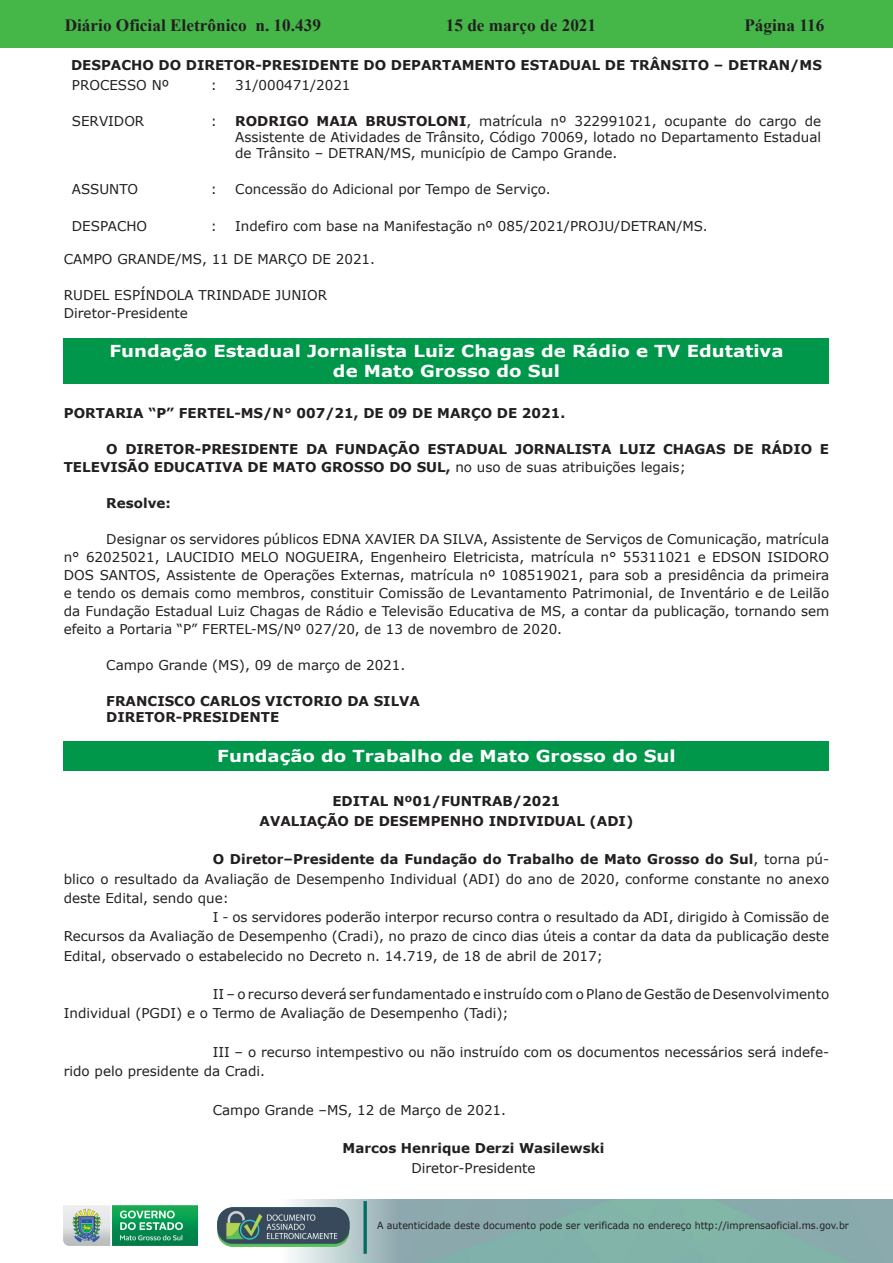
<style>
.page{position:relative;width:893px;height:1263px;background:#fff}
.page>*{position:absolute;margin:0;border:0;box-sizing:border-box;transform-origin:0 0}
.t1{font:700 17.25px "Times New Roman";color:#231f20}
.t2{font:700 16.5px/19.8px "Verdana";color:#fff;text-align:center;scale:1.1 1}
.t3{font:13.5px/18px "Verdana";color:#231f20}
.t4{font:700 13.5px/18px "Verdana";color:#231f20}
.t5{font:9.9px "Verdana";color:#231f20;scale:.95 1}
.s1{font-weight:700}
.s2{font-weight:400}
</style>
<div class="page">
<div style="left:0;top:0;width:893px;height:48px;background:#45b749"></div>
<img style="left:63px;top:1199px;width:830px;height:64px">
<img style="left:364px;top:1202px;width:2px;height:51px">
<img style="left:218px;top:1207px;width:132px;height:39px">
<img style="left:64px;top:1205px;width:134px;height:41px">
<div style="left:64px;top:338px;width:765px;height:45px;background:#00974a"></div>
<div style="left:64px;top:741px;width:765px;height:30px;background:#00974a"></div>
<p class="t1" style="left:65px;top:13px;width:258px">Diário Oficial Eletrônico n. 10.439</p>
<p class="t1" style="left:446px;top:13px;width:152px">15 de março de 2021</p>
<p class="t1" style="left:744px;top:13px;width:82px">Página 116</p>
<p class="t4" style="left:71px;top:56px;width:752px">DESPACHO DO DIRETOR-PRESIDENTE DO DEPARTAMENTO ESTADUAL DE TRÂNSITO – DETRAN/MS</p>
<p class="t3" style="left:72px;top:76px;width:99px">PROCESSO Nº</p>
<p class="t3" style="left:211px;top:76px;width:8px">:</p>
<p class="t3" style="left:235px;top:76px;width:117px">31/000471/2021</p>
<p class="t3" style="left:72px;top:112px;width:74px">SERVIDOR</p>
<p class="t3" style="left:211px;top:112px;width:8px">:</p>
<p class="t3" style="left:235px;top:113px;width:587px;line-height:16.2px;text-align:justify"><span class="s1">RODRIGO MAIA BRUSTOLONI</span>, matrícula nº 322991021, ocupante do cargo de Assistente de Atividades de Trânsito, Código 70069, lotado no Departamento Estadual de Trânsito – DETRAN/MS, município de Campo Grande.</p>
<p class="t3" style="left:72px;top:180px;width:68px">ASSUNTO</p>
<p class="t3" style="left:211px;top:180px;width:8px">:</p>
<p class="t3" style="left:235px;top:180px;width:317px">Concessão do Adicional por Tempo de Serviço.</p>
<p class="t3" style="left:72px;top:216px;width:77px">DESPACHO</p>
<p class="t3" style="left:211px;top:216px;width:8px">:</p>
<p class="t3" style="left:235px;top:216px;width:474px">Indefiro com base na Manifestação nº 085/2021/PROJU/DETRAN/MS.</p>
<p class="t3" style="left:64px;top:250px;width:313px">CAMPO GRANDE/MS, 11 DE MARÇO DE 2021.</p>
<p class="t3" style="left:64px;top:286px;width:265px">RUDEL ESPÍNDOLA TRINDADE JUNIOR<br>Diretor-Presidente</p>
<p class="t2" style="left:109px;top:341px;width:614px">Fundação Estadual Jornalista Luiz Chagas de Rádio e TV Edutativa de Mato Grosso do Sul</p>
<p class="t4" style="left:64px;top:403px;width:503px">PORTARIA “P” FERTEL-MS/N° 007/21, DE 09 DE MARÇO DE 2021.</p>
<p class="t4" style="left:64px;top:439px;width:767px;text-indent:43px">O DIRETOR-PRESIDENTE DA FUNDAÇÃO ESTADUAL JORNALISTA LUIZ CHAGAS DE RÁDIO E<br>TELEVISÃO EDUCATIVA DE MATO GROSSO DO SUL, <span class="s2">no uso de suas atribuições legais;</span></p>
<p class="t4" style="left:106px;top:493px;width:66px">Resolve:</p>
<p class="t3" style="left:64px;top:530px;width:767px;text-align:justify;text-indent:43px">Designar os servidores públicos EDNA XAVIER DA SILVA, Assistente de Serviços de Comunicação, matrícula n° 62025021, LAUCIDIO MELO NOGUEIRA, Engenheiro Eletricista, matrícula n° 55311021 e EDSON ISIDORO DOS SANTOS, Assistente de Operações Externas, matrícula nº 108519021, para sob a presidência da primeira e tendo os demais como membros, constituir Comissão de Levantamento Patrimonial, de Inventário e de Leilão da Fundação Estadual Luiz Chagas de Rádio e Televisão Educativa de MS, a contar da publicação, tornando sem efeito a Portaria “P” FERTEL-MS/Nº 027/20, de 13 de novembro de 2020.</p>
<p class="t3" style="left:106px;top:656px;width:301px">Campo Grande (MS), 09 de março de 2021.</p>
<p class="t4" style="left:106px;top:692px;width:315px;line-height:16.2px">FRANCISCO CARLOS VICTORIO DA SILVA<br>DIRETOR-PRESIDENTE</p>
<p class="t2" style="left:217px;top:746px;width:418px">Fundação do Trabalho de Mato Grosso do Sul</p>
<p class="t4" style="left:260px;top:791px;width:375px;line-height:19.4px;text-align:center">EDITAL Nº01/FUNTRAB/2021<br>AVALIAÇÃO DE DESEMPENHO INDIVIDUAL (ADI)</p>
<p class="t4" style="left:213px;top:850px;width:618px">O Diretor–Presidente da Fundação do Trabalho de Mato Grosso do Sul<span class="s2">, torna pú-</span></p>
<p class="t3" style="left:64px;top:869px;width:767px">blico o resultado da Avaliação de Desempenho Individual (ADI) do ano de 2020, conforme constante no anexo</p>
<p class="t3" style="left:64px;top:889px;width:167px">deste Edital, sendo que:</p>
<p class="t3" style="left:213px;top:908px;width:618px">I - os servidores poderão interpor recurso contra o resultado da ADI, dirigido à Comissão de</p>
<p class="t3" style="left:64px;top:927px;width:767px">Recursos da Avaliação de Desempenho (Cradi), no prazo de cinco dias úteis a contar da data da publicação deste</p>
<p class="t3" style="left:64px;top:946px;width:541px">Edital, observado o estabelecido no Decreto n. 14.719, de 18 de abril de 2017;</p>
<p class="t3" style="left:64px;top:984px;width:767px;line-height:19.4px;text-indent:149px">II – o recurso deverá ser fundamentado e instruído com o Plano de Gestão de Desenvolvimento<br>Individual (PGDI) e o Termo de Avaliação de Desempenho (Tadi);</p>
<p class="t3" style="left:64px;top:1042px;width:767px;line-height:19.4px;text-indent:149px">III – o recurso intempestivo ou não instruído com os documentos necessários será indefe&shy;rido pelo presidente da Cradi.</p>
<p class="t3" style="left:213px;top:1101px;width:295px">Campo Grande –MS, 12 de Março de 2021.</p>
<p class="t4" style="left:343px;top:1139px;width:263px">Marcos Henrique Derzi Wasilewski</p>
<p class="t3" style="left:411px;top:1159px;width:126px">Diretor-Presidente</p>
<p class="t5" style="left:377px;top:1219px;width:498px">A autenticidade deste documento pode ser verificada no endereço http://imprensaoficial.ms.gov.br</p>
</div>
